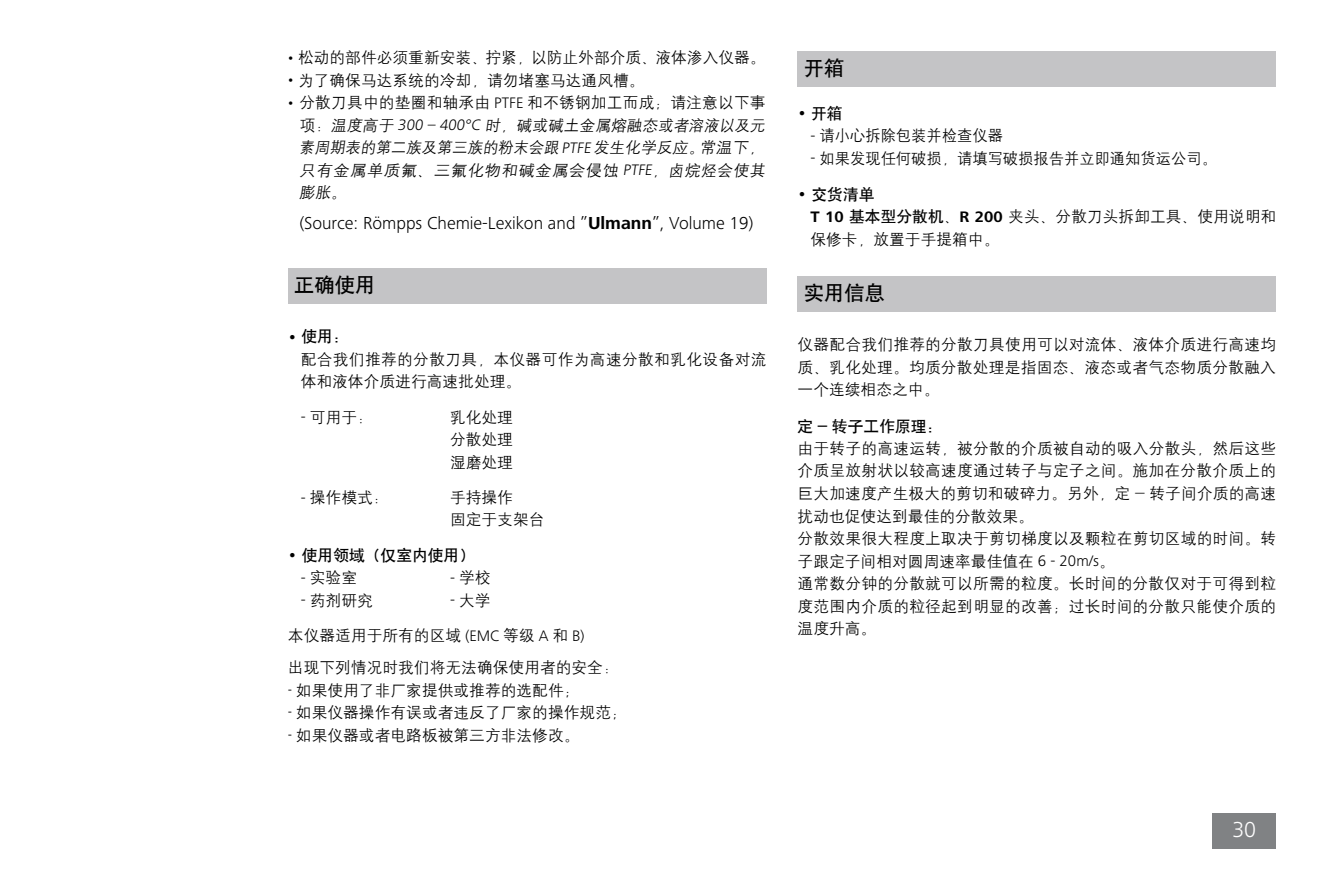
<style>
.page{position:relative;width:1340px;height:890px;background:#fff}
.page>*{position:absolute;margin:0;border:0;box-sizing:border-box;transform-origin:0 0}
.t1{font:300 22.5px "Frutiger Next IKA";color:#fff}
.t2{font:20.25px "H Yb 1 gj";color:#000}
.t3{font:300 18px "Frutiger Next IKA";color:#000}
.t4{font:15.75px/22.5px "H Yg 2 gj";color:#000}
.t5{font:15.75px/22.5px "H Yg 2 gj";letter-spacing:.02em;color:#000}
.t6{font:15.75px "H Yb 1 gj";color:#000}
.s1{font-family:"Frutiger Next IKA";font-weight:300;font-stretch:condensed}
.s2{font-family:"Frutiger Next IKA";font-weight:300}
.s3{font-weight:700}
.s4{font-family:"Frutiger Next IKA";font-weight:700}
.s5{font-family:"H Yb 1 gj"}
</style>
<div class="page">
<div style="left:1212px;top:813px;width:64px;height:35px;background:#808284"></div>
<div style="left:288px;top:269px;width:478px;height:35px;background:#c4c4c6"></div>
<div style="left:797px;top:51px;width:479px;height:35px;background:#c4c4c6"></div>
<div style="left:797px;top:277px;width:479px;height:35px;background:#c4c4c6"></div>
<p class="t4" style="left:287px;top:46px;width:480px"><span class="s1">•</span> 松动的部件必须重新安装、拧紧，以防止外部介质、液体渗入仪器。</p>
<p class="t4" style="left:287px;top:69px;width:359px"><span class="s1">•</span> 为了确保马达系统的冷却，请勿堵塞马达通风槽。</p>
<p class="t4" style="left:299px;top:91px;width:469px;text-align:justify;text-indent:-12px"><span class="s1">•</span> 分散刀具中的垫圈和轴承由 <span class="s2">PTFE</span> 和不锈钢加工而成；请注意以下事项：温度高于 <span class="s2">300 – 400°C</span> 时，碱或碱土金属熔融态或者溶液以及元素周期表的第二族及第三族的粉末会跟 <span class="s2">PTFE</span> 发生化学反应。常温下，只有金属单质氟、三氟化物和碱金属会侵蚀 <span class="s2">PTFE</span>，卤烷烃会使其膨胀。</p>
<p class="t3" style="left:299px;top:212px;width:455px">(Source: Römpps Chemie-Lexikon and ”<span class="s3">Ulmann</span>”, Volume 19)</p>
<p class="t2" style="left:294px;top:275px;width:82px">正确使用</p>
<p class="t6" style="left:288px;top:329px;width:62px"><span class="s4">•</span> 使用：</p>
<p class="t5" style="left:301px;top:348px;width:467px">配合我们推荐的分散刀具，本仪器可作为高速分散和乳化设备对流体和液体介质进行高速批处理。</p>
<p class="t4" style="left:301px;top:405px;width:74px"><span class="s2">-</span> 可用于：</p>
<p class="t4" style="left:450px;top:405px;width:64px;text-align:justify">乳化处理分散处理湿磨处理</p>
<p class="t4" style="left:301px;top:486px;width:89px"><span class="s2">-</span> 操作模式：</p>
<p class="t4" style="left:450px;top:486px;width:96px">手持操作<br>固定于支架台</p>
<p class="t6" style="left:288px;top:547px;width:189px"><span class="s4">•</span> 使用领域（仅室内使用）</p>
<p class="t4" style="left:301px;top:566px;width:58px"><span class="s2">-</span> 实验室</p>
<p class="t4" style="left:450px;top:566px;width:42px"><span class="s2">-</span> 学校</p>
<p class="t4" style="left:301px;top:588px;width:74px"><span class="s2">-</span> 药剂研究</p>
<p class="t4" style="left:450px;top:588px;width:42px"><span class="s2">-</span> 大学</p>
<p class="t4" style="left:288px;top:619px;width:332px;line-height:32.6px">本仪器适用于所有的区域 <span class="s2">(EMC</span> 等级 <span class="s2">A</span> 和 <span class="s2">B)<br></span>出现下列情况时我们将无法确保使用者的安全：</p>
<p class="t4" style="left:288px;top:679px;width:285px"><span class="s1">-</span> 如果使用了非厂家提供或推荐的选配件;</p>
<p class="t4" style="left:288px;top:701px;width:332px"><span class="s1">-</span> 如果仪器操作有误或者违反了厂家的操作规范;</p>
<p class="t4" style="left:288px;top:724px;width:293px"><span class="s1">-</span> 如果仪器或者电路板被第三方非法修改。</p>
<p class="t2" style="left:804px;top:57px;width:42px">开箱</p>
<p class="t6" style="left:797px;top:105px;width:46px"><span class="s4">•</span> 开箱</p>
<p class="t4" style="left:810px;top:124px;width:194px"><span class="s2">-</span> 请小心拆除包装并检查仪器</p>
<p class="t4" style="left:810px;top:147px;width:408px"><span class="s2">-</span> 如果发现任何破损，请填写破损报告并立即通知货运公司。</p>
<p class="t6" style="left:797px;top:186px;width:78px"><span class="s4">•</span> 交货清单</p>
<p class="t4" style="left:810px;top:205px;width:467px"><span class="s4">T 10</span> <span class="s5">基本型分散机</span>、<span class="s4">R 200</span> 夹头、分散刀头拆卸工具、使用说明和保修卡，放置于手提箱中。</p>
<p class="t2" style="left:804px;top:283px;width:82px">实用信息</p>
<p class="t4" style="left:797px;top:333px;width:480px;text-align:justify">仪器配合我们推荐的分散刀具使用可以对流体、液体介质进行高速均质、乳化处理。均质分散处理是指固态、液态或者气态物质分散融入一个连续相态之中。</p>
<p class="t6" style="left:797px;top:418px;width:146px">定 - 转子工作原理：</p>
<p class="t4" style="left:797px;top:437px;width:480px">由于转子的高速运转，被分散的介质被自动的吸入分散头，然后这些介质呈放射状以较高速度通过转子与定子之间。施加在分散介质上的巨大加速度产生极大的剪切和破碎力。另外，定 - 转子间介质的高速扰动也促使达到最佳的分散效果。<br>分散效果很大程度上取决于剪切梯度以及颗粒在剪切区域的时间。转子跟定子间相对圆周速率最佳值在 <span class="s2">6 - 20m/s</span>。<br>通常数分钟的分散就可以所需的粒度。长时间的分散仅对于可得到粒度范围内介质的粒径起到明显的改善；过长时间的分散只能使介质的温度升高。</p>
<h1 class="t1" style="left:1232px;top:817px;width:25px">30</h1>
</div>
